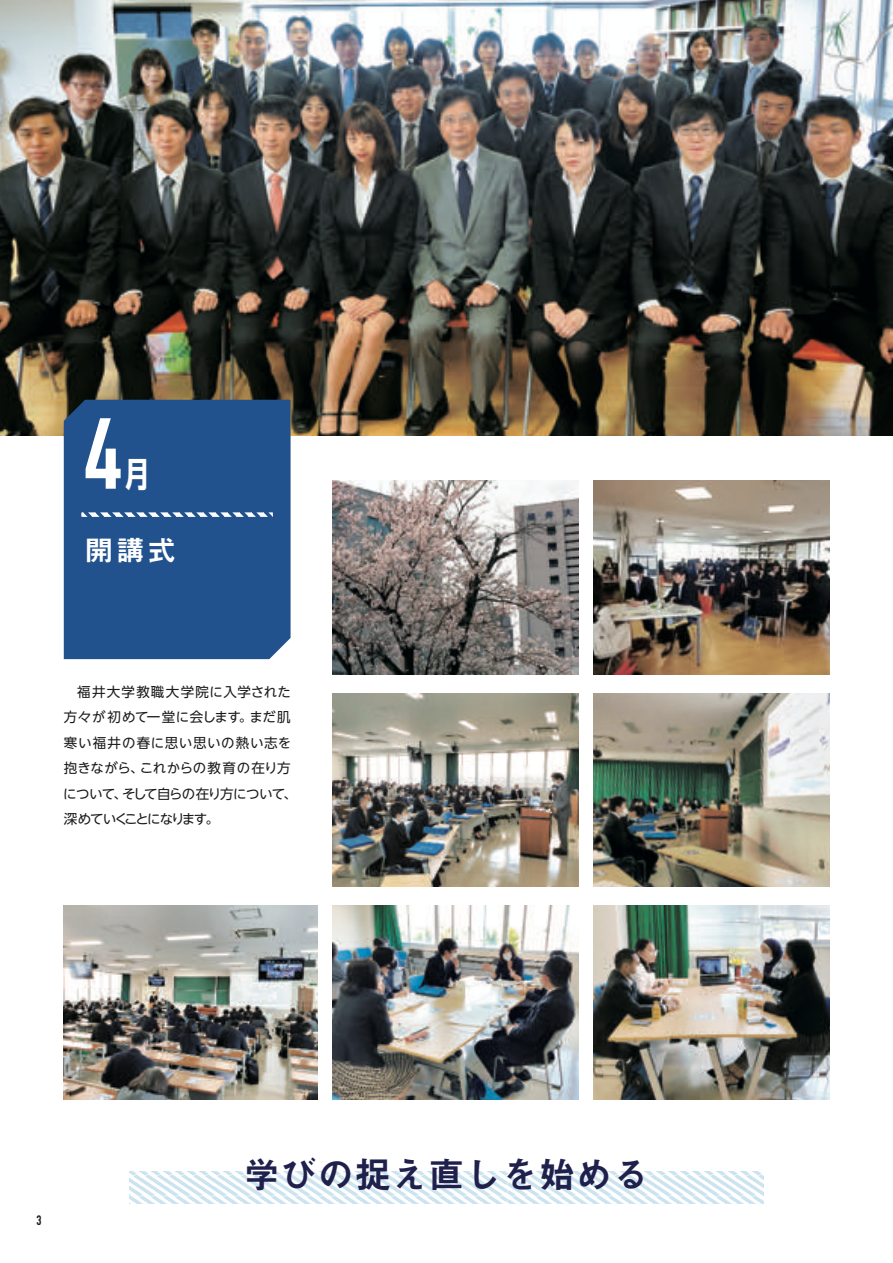
<style>
.page{position:relative;width:893px;height:1263px;background:#fff}
.page>*{position:absolute;margin:0;border:0;box-sizing:border-box;transform-origin:0 0}
.t1{font:99px "DIN Engschrift Std";color:#fff}
.t2{font:36px "Midashi Go Pr 5 MB31";letter-spacing:.025em;color:#1f204c}
.t3{font:34.5px "UD Shin Go C Osez Pr 6 N De B";color:#fff}
.t4{font:28.5px "Midashi Go Upr MB31";color:#fff}
.t5{font:13.5px/25.5px "UD Shin Go NT Pro";letter-spacing:.01em;color:#1a1a1a}
.t6{font:13.5px "DIN Engschrift Std";color:#1a1a1a}
</style>
<div class="page">
<svg style="left:130px;top:1172px;width:633px;height:31px"></svg>
<img style="left:0;top:0;width:893px;height:436px">
<img style="left:593px;top:480px;width:236px;height:194px">
<img style="left:593px;top:693px;width:236px;height:194px">
<img style="left:593px;top:906px;width:236px;height:193px">
<img style="left:333px;top:480px;width:245px;height:194px">
<img style="left:333px;top:693px;width:245px;height:194px">
<img style="left:333px;top:906px;width:245px;height:193px">
<img style="left:64px;top:906px;width:254px;height:193px">
<div style="left:64px;top:400px;width:227px;height:259px;background:#22528d"></div>
<svg style="left:81px;top:512px;width:192px;height:5px"></svg>
<h1 class="t1" style="left:85px;top:396px;width:38px">4</h1>
<h3 class="t3" style="left:125px;top:446px;width:26px">月</h3>
<h3 class="t4" style="left:85px;top:528px;width:93px">開講式</h3>
<p class="t5" style="left:63px;top:678px;width:235px;text-indent:14px">福井大学教職大学院に入学された方々が初めて一堂に会します。まだ肌寒い福井の春に思い思いの熱い志を抱きながら、これからの教育の在り方について、そして自らの在り方について、深めていくことになります。</p>
<p class="t6" style="left:37px;top:1213px;width:7px">3</p>
<h2 class="t2" style="left:244px;top:1146px;width:407px">学びの捉え直しを始める</h2>
</div>
